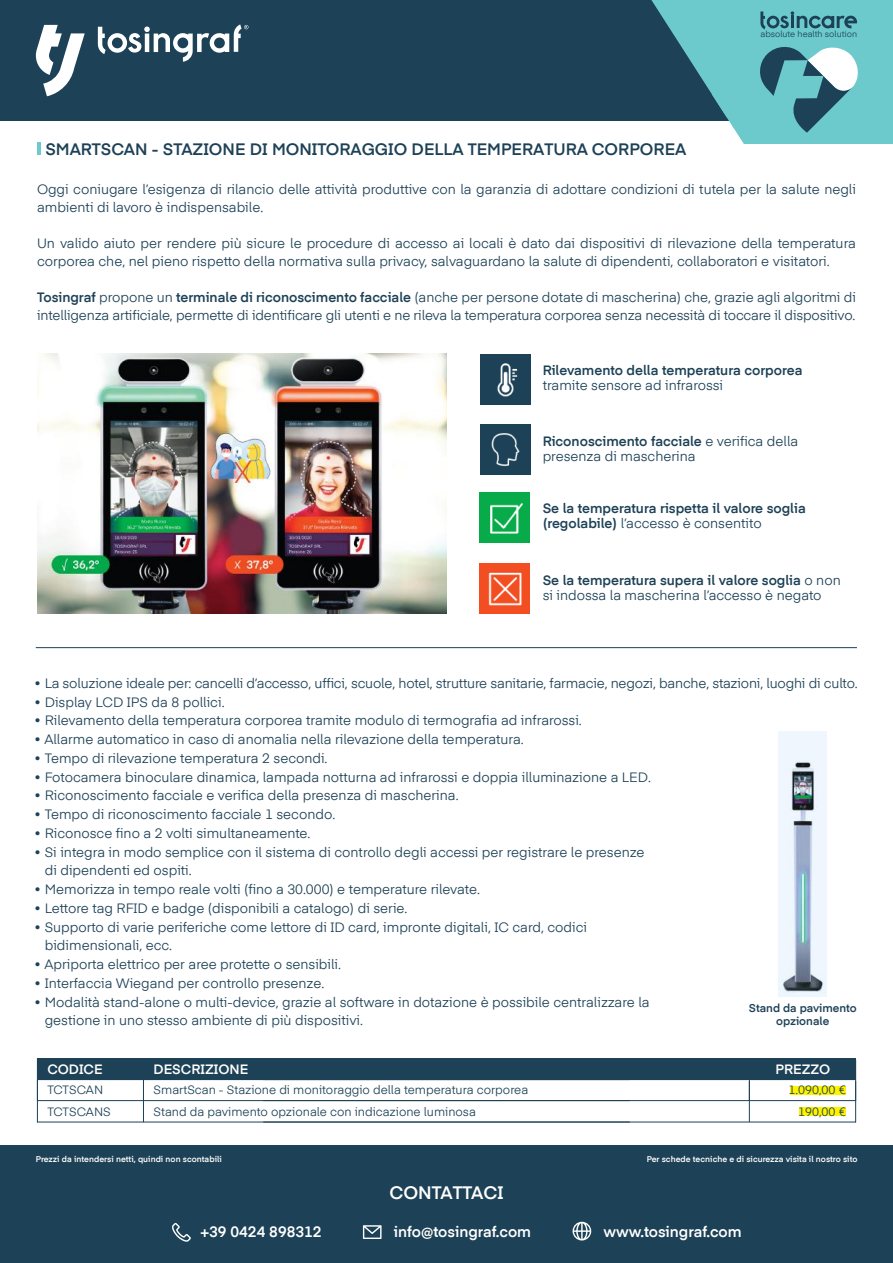
<style>
.page{position:relative;width:893px;height:1263px;background:#fff}
.page>*{position:absolute;margin:0;border:0;box-sizing:border-box;transform-origin:0 0}
.t1{font:600 18px "Eina 04 W03";color:#fff}
.t2{font:600 16.5px "Eina 04 W03";color:#1d4156}
.t3{font:600 15px "Eina 04 W03";color:#fff}
.t4{font:13.5px/18px "Eina 04 W03";color:#1d4156}
.t5{font:600 13.5px/15px "Eina 04 W03";color:#1d4156}
.t6{font:600 13.5px "Eina 04 W03";color:#fff}
.t7{font:12px/21.5px "Eina 04 W03";color:#1d4156;text-align:right}
.t8{font:600 11.25px/13.5px "Eina 04 W03";color:#1d4156;text-align:center}
.t9{font:8.55px "Eina 04 W03";color:#1d4156}
.t10{font:600 8.25px "Eina 04 W03";letter-spacing:.005em;color:#fff}
.s1{font-weight:600}
.s2{font-weight:400}
</style>
<div class="page">
<div style="left:799px;top:1107px;width:46px;height:9px;background:#fff300"></div>
<div style="left:790px;top:1085px;width:55px;height:9px;background:#fff300"></div>
<div style="left:0;top:1145px;width:893px;height:118px;background:#1d4156"></div>
<svg style="left:172px;top:1223px;width:19px;height:19px"></svg>
<svg style="left:363px;top:1225px;width:19px;height:14px"></svg>
<svg style="left:573px;top:1222px;width:18px;height:18px"></svg>
<div style="left:0;top:0;width:893px;height:121px;background:#1d4156"></div>
<svg style="left:98px;top:24px;width:150px;height:38px"></svg>
<svg style="left:36px;top:25px;width:49px;height:71px"></svg>
<svg style="left:651px;top:0;width:242px;height:144px"></svg>
<div style="left:37px;top:1058px;width:593px;height:21px;background:#1d4156"></div>
<hr style="left:37px;top:1078px;width:593px;height:2px;background:#1d4156">
<hr style="left:37px;top:1100px;width:593px;height:1px;background:#1d4156">
<hr style="left:143px;top:1059px;width:1px;height:42px;background:#1d4156">
<hr style="left:37px;top:143px;width:4px;height:12px;background:#6ccacc">
<hr style="left:37px;top:1122px;width:593px;height:1px;background:#1d4156">
<hr style="left:37px;top:1079px;width:1px;height:43px;background:#1d4156">
<hr style="left:143px;top:1081px;width:1px;height:41px;background:#1d4156">
<div style="left:263px;top:1058px;width:593px;height:21px;background:#1d4156"></div>
<hr style="left:263px;top:1078px;width:593px;height:2px;background:#1d4156">
<hr style="left:263px;top:1100px;width:593px;height:1px;background:#1d4156">
<hr style="left:749px;top:1059px;width:1px;height:41px;background:#1d4156">
<hr style="left:855px;top:1059px;width:1px;height:42px;background:#1d4156">
<hr style="left:263px;top:1122px;width:593px;height:1px;background:#1d4156">
<hr style="left:749px;top:1081px;width:1px;height:41px;background:#1d4156">
<hr style="left:855px;top:1081px;width:1px;height:41px;background:#1d4156">
<img style="left:480px;top:354px;width:51px;height:51px">
<img style="left:480px;top:424px;width:51px;height:51px">
<img style="left:479px;top:492px;width:51px;height:51px">
<img style="left:479px;top:563px;width:51px;height:51px">
<div style="left:481px;top:355px;width:12px;height:48px;background:#1d4156"></div>
<div style="left:519px;top:355px;width:10px;height:48px;background:#1d4156"></div>
<div style="left:481px;top:426px;width:9px;height:48px;background:#1d4156"></div>
<svg style="left:490px;top:469px;width:4px;height:5px"></svg>
<svg style="left:490px;top:426px;width:4px;height:4px"></svg>
<div style="left:521px;top:426px;width:8px;height:48px;background:#1d4156"></div>
<div style="left:481px;top:564px;width:48px;height:6px;background:#f34e22"></div>
<div style="left:480px;top:608px;width:49px;height:5px;background:#f34e22"></div>
<div style="left:481px;top:566px;width:5px;height:45px;background:#f34e22"></div>
<div style="left:524px;top:566px;width:5px;height:44px;background:#f34e22"></div>
<div style="left:481px;top:493px;width:48px;height:6px;background:#07ab49"></div>
<hr style="left:480px;top:537px;width:49px;height:4px;background:#07ab49">
<div style="left:524px;top:496px;width:5px;height:44px;background:#07ab49"></div>
<div style="left:481px;top:497px;width:5px;height:41px;background:#07ab49"></div>
<hr style="left:36px;top:647px;width:821px;height:1px;background:#1d4156">
<img style="left:779px;top:731px;width:48px;height:266px">
<img style="left:37px;top:353px;width:410px;height:261px">
<p class="t9" style="left:760px;top:28px;width:98px">absolute health solution</p>
<p class="t2" style="left:45px;top:137px;width:642px">SMARTSCAN - STAZIONE DI MONITORAGGIO DELLA TEMPERATURA CORPOREA</p>
<p class="t4" style="left:37px;top:180px;width:820px">Oggi coniugare l’esigenza di rilancio delle attività produttive con la garanzia di adottare condizioni di tutela per la salute negli ambienti di lavoro è indispensabile.</p>
<p class="t4" style="left:37px;top:234px;width:820px">Un valido aiuto per rendere più sicure le procedure di accesso ai locali è dato dai dispositivi di rilevazione della temperatura corporea che, nel pieno rispetto della normativa sulla privacy, salvaguardano la salute di dipendenti, collaboratori e visitatori.</p>
<p class="t4" style="left:37px;top:288px;width:820px"><span class="s1">Tosingraf</span> propone un <span class="s1">terminale di riconoscimento facciale</span> (anche per persone dotate di mascherina) che, grazie agli algoritmi di intelligenza artificiale, permette di identificare gli utenti e ne rileva la temperatura corporea senza necessità di toccare il dispositivo.</p>
<p class="t5" style="left:543px;top:362px;width:261px">Rilevamento della temperatura corporea</p>
<p class="t4" style="left:543px;top:376px;width:182px">tramite sensore ad infrarossi</p>
<p class="t4" style="left:543px;top:432px;width:257px;line-height:15px"><span class="s1">Riconoscimento facciale</span> e verifica della presenza di mascherina</p>
<p class="t5" style="left:543px;top:500px;width:265px">Se la temperatura rispetta il valore soglia (regolabile) <span class="s2">l’accesso è consentito</span></p>
<p class="t4" style="left:543px;top:572px;width:300px;line-height:15px"><span class="s1">Se la temperatura supera il valore soglia</span> o non si indossa la mascherina l’accesso è negato</p>
<p class="t4" style="left:34px;top:673px;width:825px">• La soluzione ideale per: cancelli d’accesso, uffici, scuole, hotel, strutture sanitarie, farmacie, negozi, banche, stazioni, luoghi di culto.</p>
<p class="t4" style="left:34px;top:692px;width:192px">• Display LCD IPS da 8 pollici.</p>
<p class="t4" style="left:34px;top:711px;width:549px">• Rilevamento della temperatura corporea tramite modulo di termografia ad infrarossi.</p>
<p class="t4" style="left:34px;top:729px;width:491px">• Allarme automatico in caso di anomalia nella rilevazione della temperatura.</p>
<p class="t4" style="left:34px;top:748px;width:295px">• Tempo di rilevazione temperatura 2 secondi.</p>
<p class="t4" style="left:34px;top:767px;width:618px">• Fotocamera binoculare dinamica, lampada notturna ad infrarossi e doppia illuminazione a LED.</p>
<p class="t4" style="left:34px;top:786px;width:426px">• Riconoscimento facciale e verifica della presenza di mascherina.</p>
<p class="t4" style="left:34px;top:804px;width:303px">• Tempo di riconoscimento facciale 1 secondo.</p>
<p class="t4" style="left:34px;top:823px;width:278px">• Riconosce fino a 2 volti simultaneamente.</p>
<p class="t4" style="left:45px;top:841px;width:601px;line-height:18.8px;text-indent:-11px">• Si integra in modo semplice con il sistema di controllo degli accessi per registrare le presenze di dipendenti ed ospiti.</p>
<p class="t4" style="left:34px;top:879px;width:447px">• Memorizza in tempo reale volti (fino a 30.000) e temperature rilevate.</p>
<p class="t4" style="left:34px;top:898px;width:375px">• Lettore tag RFID e badge (disponibili a catalogo) di serie.</p>
<p class="t4" style="left:45px;top:916px;width:544px;line-height:18.8px;text-indent:-11px">• Supporto di varie periferiche come lettore di ID card, impronte digitali, IC card, codici bidimensionali, ecc.</p>
<p class="t4" style="left:34px;top:954px;width:308px">• Apriporta elettrico per aree protette o sensibili.</p>
<p class="t4" style="left:34px;top:973px;width:292px">• Interfaccia Wiegand per controllo presenze.</p>
<p class="t4" style="left:45px;top:991px;width:606px;line-height:18.8px;text-indent:-11px">• Modalità stand-alone o multi-device, grazie al software in dotazione è possibile centralizzare la gestione in uno stesso ambiente di più dispositivi.</p>
<p class="t8" style="left:749px;top:1000px;width:109px">Stand da pavimento opzionale</p>
<p class="t6" style="left:47px;top:1059px;width:57px">CODICE</p>
<p class="t6" style="left:154px;top:1059px;width:96px">DESCRIZIONE</p>
<p class="t7" style="left:47px;top:1078px;width:57px">TCTSCAN</p>
<p class="t7" style="left:154px;top:1078px;width:376px">SmartScan - Stazione di monitoraggio della temperatura corporea</p>
<p class="t7" style="left:47px;top:1100px;width:65px">TCTSCANS</p>
<p class="t7" style="left:154px;top:1100px;width:324px">Stand da pavimento opzionale con indicazione luminosa</p>
<p class="t6" style="left:775px;top:1059px;width:56px">PREZZO</p>
<p class="t7" style="left:788px;top:1078px;width:59px">1.090,00 €<br>190,00 €</p>
<p class="t10" style="left:36px;top:1153px;width:187px">Prezzi da intendersi netti, quindi non scontabili</p>
<p class="t10" style="left:647px;top:1153px;width:212px">Per schede tecniche e di sicurezza visita il nostro sito</p>
<h1 class="t1" style="left:390px;top:1179px;width:115px">CONTATTACI</h1>
<p class="t3" style="left:200px;top:1220px;width:123px">+39 0424 898312</p>
<p class="t3" style="left:394px;top:1220px;width:139px">info@tosingraf.com</p>
<p class="t3" style="left:603px;top:1220px;width:140px">www.tosingraf.com</p>
</div>
